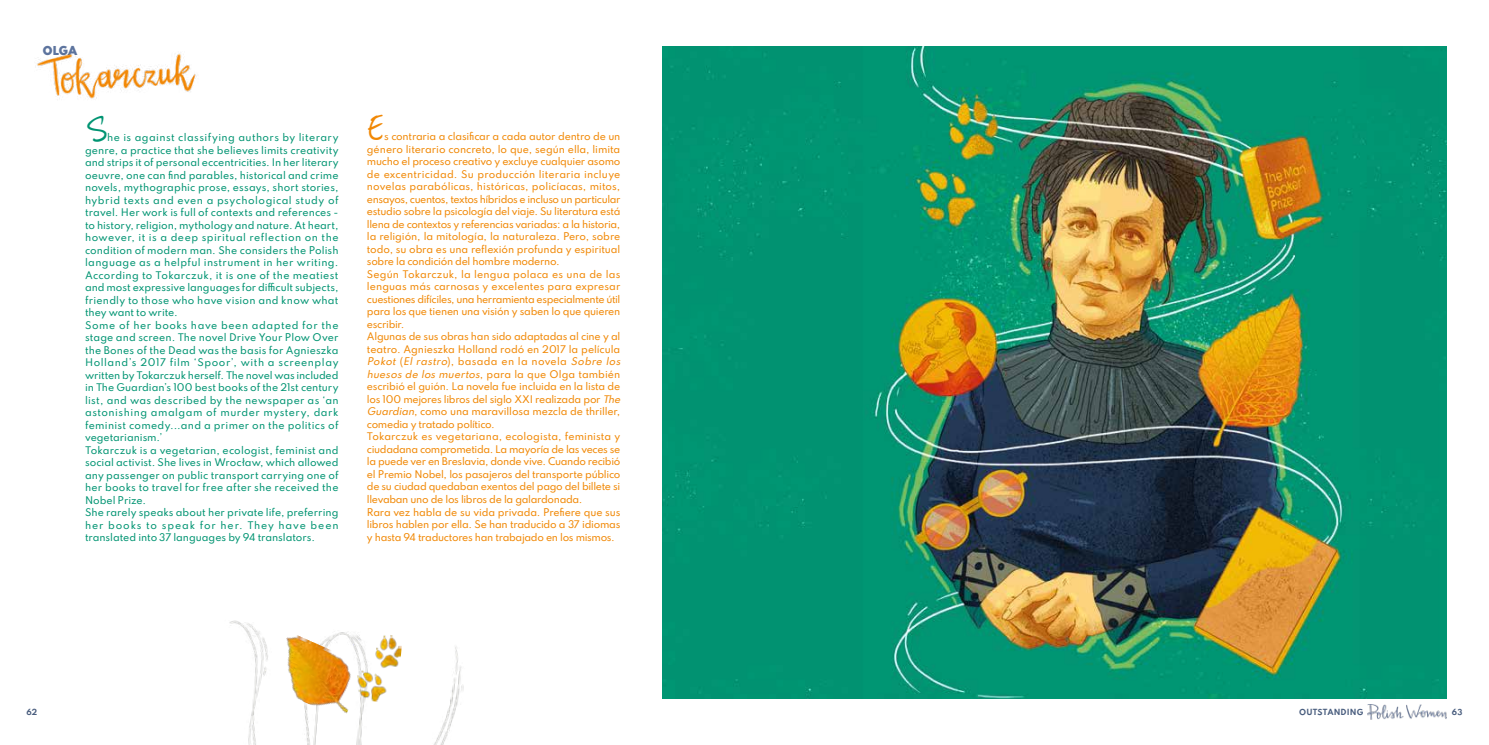
<style>
.page{position:relative;width:1489px;height:745px;background:#fff}
.page>*{position:absolute;margin:0;border:0;box-sizing:border-box;transform-origin:0 0}
.t1{font:48.75px "Reenie Beanie";color:#009472}
.t2{font:47.5px "Reenie Beanie";color:#f18805}
.t3{font:900 10.88px "Spartan";color:#5d749e}
.t4{font:500 9.38px/12.5px "Spartan";letter-spacing:-.03em;color:#f18805}
.t5{font:500 9.38px/12.5px "Spartan";letter-spacing:.01em;color:#009472}
.t6{font:700 7.5px "Spartan";letter-spacing:.02em;color:#495d7e}
.s1{font-style:italic}
</style>
<div class="page">
<img style="left:663px;top:46px;width:783px;height:652px">
<img style="left:229px;top:620px;width:235px;height:124px">
<img style="left:35px;top:53px;width:162px;height:46px">
<img style="left:266px;top:631px;width:101px;height:88px">
<img style="left:355px;top:632px;width:47px;height:70px">
<img style="left:1367px;top:704px;width:79px;height:15px">
<p class="t3" style="left:43px;top:42px;width:36px">OLGA</p>
<h1 class="t1" style="left:85px;top:100px;width:24px">S</h1>
<p class="t5" style="left:85px;top:131px;width:255px;text-indent:22px">he is against classifying authors by literary genre, a practice that she believes limits creativity and strips it of personal eccentricities. In her literary oeuvre, one can find parables, historical and crime novels, mythographic prose, essays, short stories, hybrid texts and even a psychological study of travel. Her work is full of contexts and references - to history, religion, mythology and nature. At heart, however, it is a deep spiritual reflection on the condition of modern man. She considers the Polish language as a helpful instrument in her writing.<br>According to Tokarczuk, it is one of the meatiest and most expressive languages for difficult subjects, friendly to those who have vision and know what they want to write.<br>Some of her books have been adapted for the stage and screen. The novel Drive Your Plow Over the Bones of the Dead was the basis for Agnieszka Holland’s 2017 film ‘Spoor’, with a screenplay written by Tokarczuk herself. The novel was included in The Guardian’s 100 best books of the 21st century list, and was described by the newspaper as ‘an astonishing amalgam of murder mystery, dark feminist comedy...and a primer on the politics of vegetarianism.’<br>Tokarczuk is a vegetarian, ecologist, feminist and social activist. She lives in Wrocław, which allowed any passenger on public transport carrying one of her books to travel for free after she received the Nobel Prize.<br>She rarely speaks about her private life, preferring her books to speak for her. They have been translated into 37 languages by 94 translators.</p>
<h2 class="t2" style="left:367px;top:100px;width:19px">E</h2>
<p class="t4" style="left:367px;top:130px;width:257px;text-indent:17px">s contraria a clasificar a cada autor dentro de un género literario concreto, lo que, según ella, limita mucho el proceso creativo y excluye cualquier asomo de excentricidad. Su producción literaria incluye novelas parabólicas, históricas, policíacas, mitos, ensayos, cuentos, textos híbridos e incluso un particular estudio sobre la psicología del viaje. Su literatura está llena de contextos y referencias variadas: a la historia, la religión, la mitología, la naturaleza. Pero, sobre todo, su obra es una reflexión profunda y espiritual sobre la condición del hombre moderno.<br>Según Tokarczuk, la lengua polaca es una de las lenguas más carnosas y excelentes para expresar cuestiones difíciles, una herramienta especialmente útil para los que tienen una visión y saben lo que quieren escribir.<br>Algunas de sus obras han sido adaptadas al cine y al teatro. Agnieszka Holland rodó en 2017 la película <span class="s1">Pokot</span> ( <span class="s1">El rastro</span>) , b a s a d a e n l a n ove l a <span class="s1">Sobre los huesos de los muertos</span>, para la que Olga también escribió el guión. La novela fue incluida en la lista de los 100 mejores libros del siglo XXI realizada por <span class="s1">The Guardian</span>, como una maravillosa mezcla de thriller, comedia y tratado político.<br>Tokarczuk es vegetariana, ecologista, feminista y ciudadana comprometida. La mayoría de las veces se la puede ver en Breslavia, donde vive. Cuando recibió el Premio Nobel, los pasajeros del transporte público de su ciudad quedaban exentos del pago del billete si llevaban uno de los libros de la galardonada.<br>Rara vez habla de su vida privada. Prefiere que sus libros hablen por ella. Se han traducido a 37 idiomas y hasta 94 traductores han trabajado en los mismos.</p>
<p class="t6" style="left:26px;top:706px;width:12px">62</p>
<p class="t6" style="left:1451px;top:706px;width:12px">63</p>
<p class="t6" style="left:1299px;top:706px;width:66px">OUTSTANDING</p>
</div>
